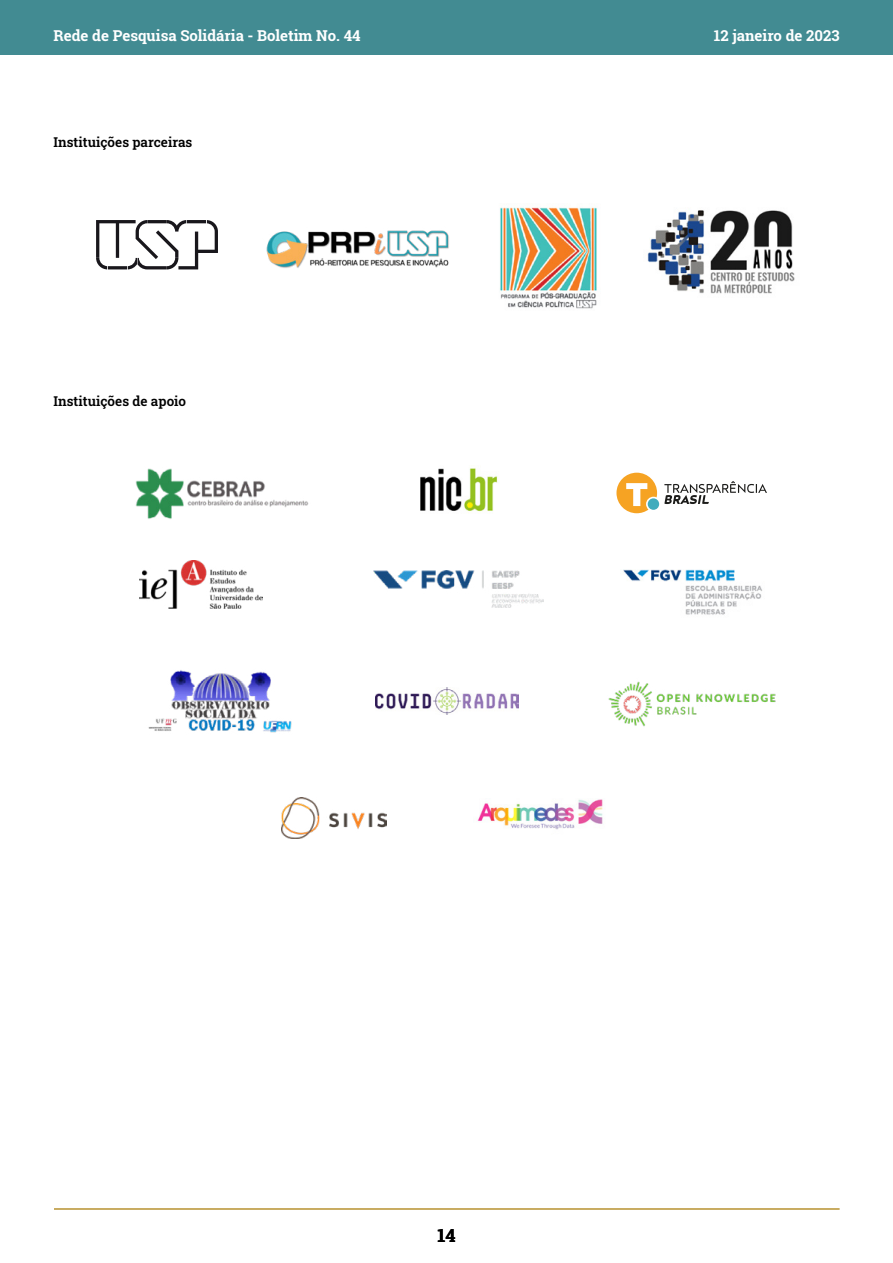
<style>
.page{position:relative;width:893px;height:1263px;background:#fff}
.page>*{position:absolute;margin:0;border:0;box-sizing:border-box;transform-origin:0 0}
.t1{font:700 18px "Roboto Slab";color:#000}
.t2{font:700 15px "Roboto Slab";color:#fff}
.t3{font:600 13.5px "Roboto Slab";color:#000}
</style>
<div class="page">
<div style="left:0;top:0;width:893px;height:54px;background:#428b92"></div>
<hr style="left:54px;top:1208px;width:785px;height:1px;background:#b89230">
<img style="left:647px;top:210px;width:148px;height:84px">
<svg style="left:96px;top:220px;width:122px;height:49px"></svg>
<img style="left:420px;top:468px;width:78px;height:44px">
<img style="left:135px;top:468px;width:174px;height:51px">
<svg style="left:616px;top:473px;width:41px;height:40px"></svg>
<div style="left:648px;top:498px;width:11px;height:12px;background:#41acbd;border-radius:50%"></div>
<svg style="left:664px;top:481px;width:103px;height:23px"></svg>
<img style="left:139px;top:560px;width:124px;height:49px">
<img style="left:623px;top:569px;width:139px;height:46px">
<img style="left:375px;top:687px;width:143px;height:28px">
<img style="left:148px;top:670px;width:144px;height:63px">
<img style="left:373px;top:571px;width:171px;height:37px">
<img style="left:500px;top:207px;width:97px;height:102px">
<img style="left:266px;top:230px;width:183px;height:38px">
<img style="left:282px;top:797px;width:104px;height:41px">
<img style="left:477px;top:799px;width:126px;height:31px">
<img style="left:608px;top:681px;width:168px;height:46px">
<p class="t2" style="left:53px;top:25px;width:309px">Rede de Pesquisa Solidária - Boletim No. 44</p>
<p class="t2" style="left:714px;top:25px;width:127px">12 janeiro de 2023</p>
<p class="t3" style="left:53px;top:133px;width:140px">Instituições parceiras</p>
<p class="t3" style="left:53px;top:392px;width:134px">Instituições de apoio</p>
<p class="t1" style="left:437px;top:1222px;width:20px">14</p>
</div>
